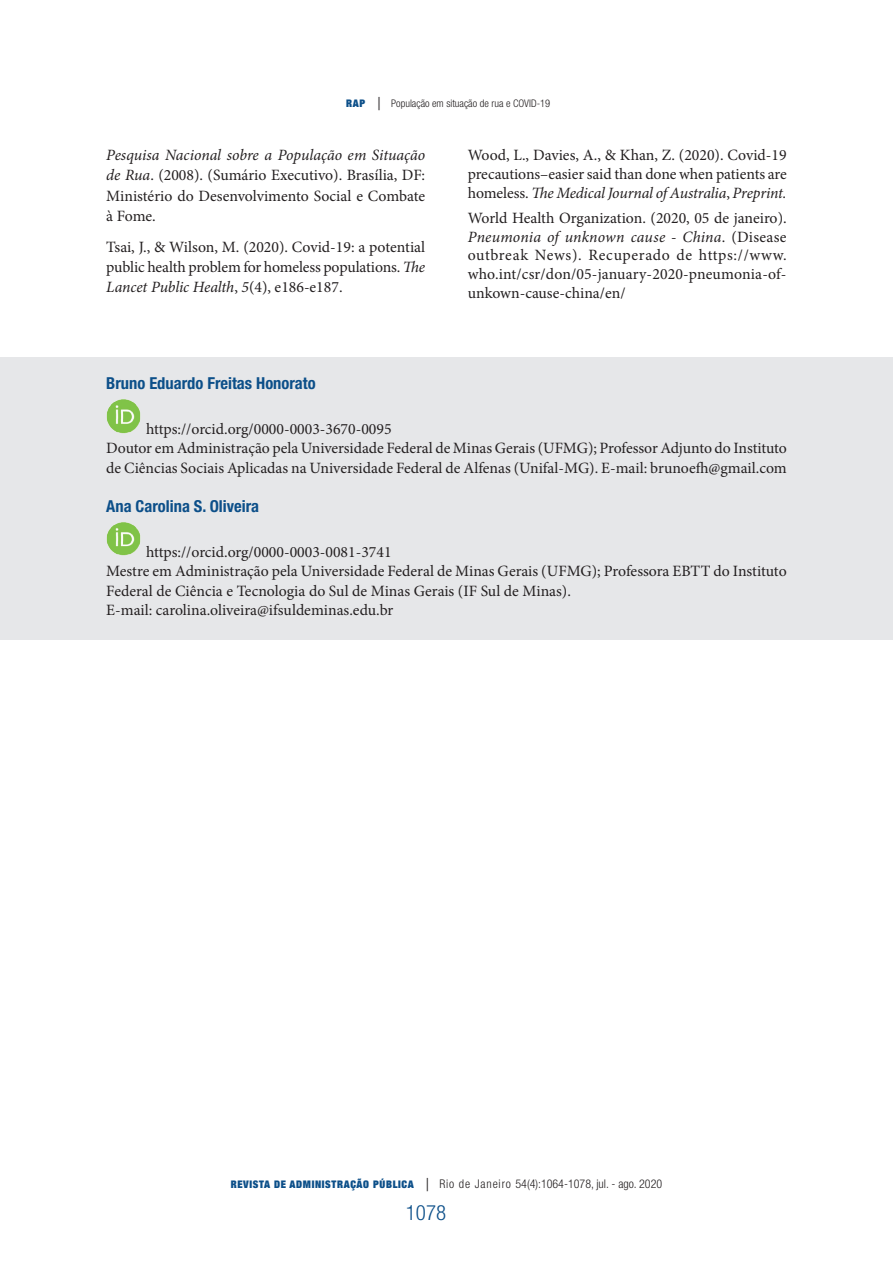
<style>
.page{position:relative;width:893px;height:1263px;background:#fff}
.page>*{position:absolute;margin:0;border:0;box-sizing:border-box;transform-origin:0 0}
.t1{font:300 condensed 21px "Helvetica Neue LT Std";color:#0c4f89}
.AUTOR_FINAL{font:700 condensed 16.5px "Helvetica Neue LT Std";color:#0c4f89}
.BIBLIOGRAFIA{font:15.75px/18.8px "Minion Pro";letter-spacing:-.005em;color:#231f20;text-align:justify}
.autores_final_1{font:15.75px/19.5px "Minion Pro";color:#231f20}
.t2{font:300 condensed 12px "Helvetica Neue LT Std";color:#231f20}
.t3{font:300 condensed 10.5px "Helvetica Neue LT Std";color:#231f20}
.s1{font-family:"Helvetica Neue";font-weight:900;font-stretch:expanded;color:#0c4f89}
.s2{font-size:18px}
.s3{font-style:italic}
.s4{font-family:"Helvetica Neue";font-weight:900;font-stretch:expanded;font-size:10.5px;color:#0c4f89}
</style>
<div class="page">
<div style="left:0;top:357px;width:893px;height:283px;background:#e6e7e9"></div>
<img style="left:106px;top:399px;width:35px;height:35px">
<img style="left:106px;top:522px;width:35px;height:34px">
<p class="t3" style="left:346px;top:98px;width:206px"><span class="s1">RAP</span> <span class="s2">|</span> População em situação de rua e COVID-19</p>
<p class="BIBLIOGRAFIA" style="left:106px;top:145px;width:320px;line-height:20.2px"><span class="s3">Pesquisa Nacional sobre a População em Situação de Rua</span>. (2008). (Sumário Executivo). Brasília, DF:<br>Ministério do Desenvolvimento Social e Combate à Fome.</p>
<p class="BIBLIOGRAFIA" style="left:106px;top:237px;width:320px;line-height:20.2px">Tsai, J., &amp; Wilson, M. (2020). Covid-19: a potential public health problem for homeless populations. <span class="s3">The Lancet Public Health</span>, <span class="s3">5</span>(4), e186-e187.</p>
<p class="BIBLIOGRAFIA" style="left:468px;top:146px;width:320px">Wood, L., Davies, A., &amp; Khan, Z. (2020). Covid-19 precautions–easier said than done when patients are homeless. <span class="s3">The Medical Journal of Australia</span>, <span class="s3">Preprint.</span></p>
<p class="BIBLIOGRAFIA" style="left:468px;top:208px;width:320px">World Health Organization. (2020, 05 de janeiro).<br><span class="s3">Pneumonia of unknown cause - China</span>. (Disease outbreak News). Recuperado de https://www. who.int/csr/don/05-january-2020-pneumonia-of&shy;unkown-cause-china/en/</p>
<p class="AUTOR_FINAL" style="left:106px;top:373px;width:211px">Bruno Eduardo Freitas Honorato</p>
<p class="autores_final_1" style="left:146px;top:419px;width:247px">https://orcid.org/0000-0003-3670-0095</p>
<p class="autores_final_1" style="left:106px;top:439px;width:682px">Doutor em Administração pela Universidade Federal de Minas Gerais (UFMG); Professor Adjunto do Instituto de Ciências Sociais Aplicadas na Universidade Federal de Alfenas (Unifal-MG). E-mail: brunoefh@gmail.com</p>
<p class="AUTOR_FINAL" style="left:106px;top:496px;width:154px">Ana Carolina S. Oliveira</p>
<p class="autores_final_1" style="left:146px;top:542px;width:247px">https://orcid.org/0000-0003-0081-3741</p>
<p class="autores_final_1" style="left:106px;top:562px;width:682px">Mestre em Administração pela Universidade Federal de Minas Gerais (UFMG); Professora EBTT do Instituto<br>Federal de Ciência e Tecnologia do Sul de Minas Gerais (IF Sul de Minas).</p>
<p class="autores_final_1" style="left:106px;top:601px;width:289px">E-mail: carolina.oliveira@ifsuldeminas.edu.br</p>
<p class="t2" style="left:231px;top:1176px;width:433px"><span class="s4">REVISTA DE ADMINISTRAÇÃO PÚBLICA</span> <span class="s2">|</span> Rio de Janeiro 54(4):1064-1078, jul. - ago. 2020</p>
<h1 class="t1" style="left:406px;top:1200px;width:42px">1078</h1>
</div>
